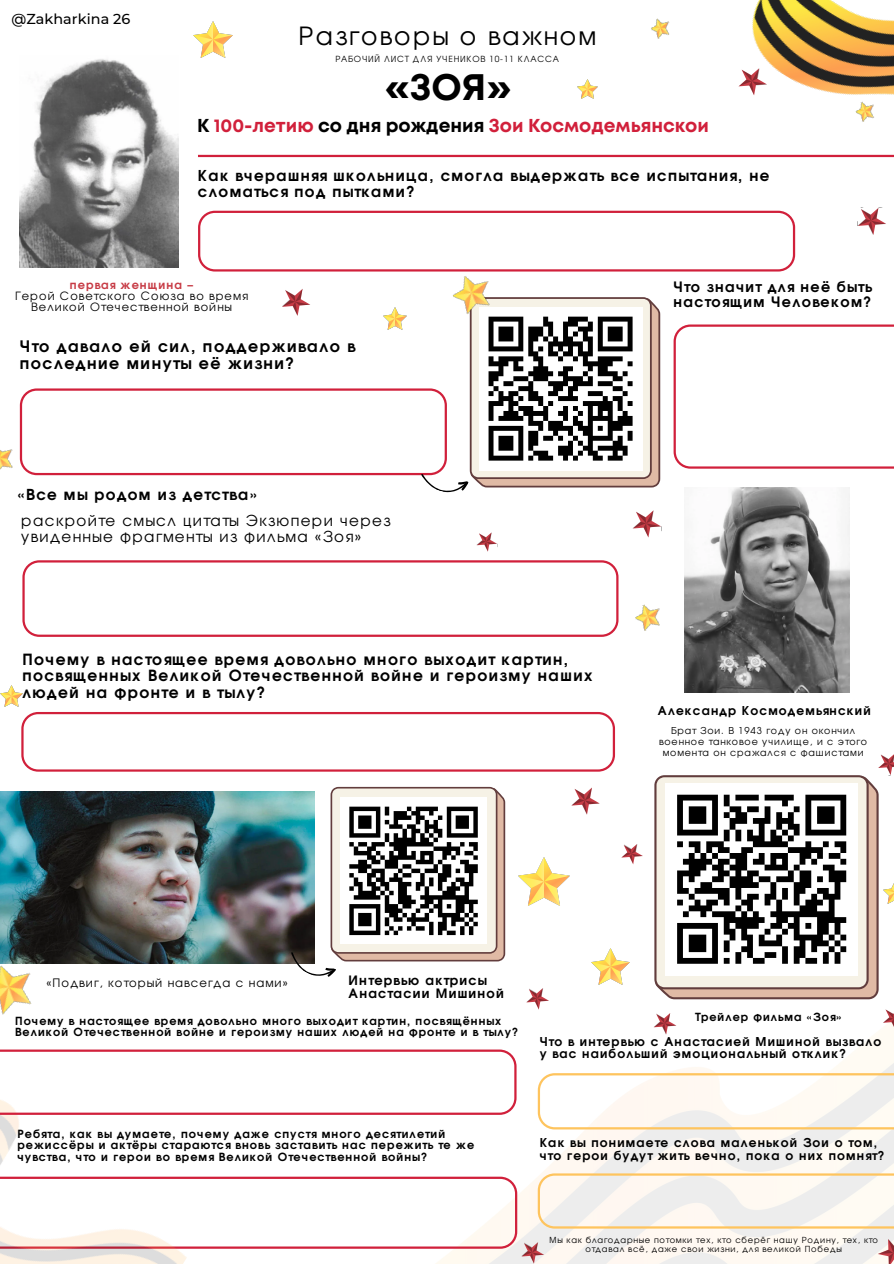
<style>
.page{position:relative;width:894px;height:1264px;background:#fff}
.page>*{position:absolute;margin:0;border:0;box-sizing:border-box;transform-origin:0 0}
.t1{font:700 36.9px "Mont";color:#000}
.t2{font:24.9px "Te X Gyre Adventor";letter-spacing:.1em;color:#000}
.t3{font:700 18.75px "Mont";color:#d1203b}
.t4{font:700 15.75px/17.1px "Te X Gyre Adventor";letter-spacing:.1em;color:#000}
.t5{font:700 15.3px/16.6px "Te X Gyre Adventor";letter-spacing:.1em;color:#000}
.t6{font:700 15px/16.2px "Te X Gyre Adventor";letter-spacing:.1em;color:#000}
.t7{font:15px/15.8px "Te X Gyre Adventor";letter-spacing:.1em;color:#000}
.t8{font:500 14.4px "Montserrat";letter-spacing:.005em;color:#000}
.t9{font:700 14.25px/15.5px "Te X Gyre Adventor";letter-spacing:.1em;color:#000}
.t10{font:700 12.9px/13.2px "Te X Gyre Adventor";letter-spacing:.1em;color:#000}
.t11{font:700 12.15px/12.5px "Te X Gyre Adventor";letter-spacing:.1em;color:#000}
.t12{font:11.55px "Te X Gyre Adventor";letter-spacing:.1em;color:#000}
.t13{font:700 11.25px/11.2px "Te X Gyre Adventor";letter-spacing:.1em;color:#000}
.t14{font:11.25px/11.2px "Te X Gyre Adventor";letter-spacing:.1em;color:#000;text-align:center}
.t15{font:700 11.25px "Te X Gyre Adventor";letter-spacing:.1em;color:#c73c46}
.t16{font:700 11.1px/11.4px "Te X Gyre Adventor";letter-spacing:.1em;color:#000}
.t17{font:9.45px/10.9px "Te X Gyre Adventor";letter-spacing:.1em;color:#000;text-align:center}
.t18{font:8.4px "Te X Gyre Adventor";letter-spacing:.1em;color:#000}
.t19{font:8.25px/8.2px "Te X Gyre Adventor";letter-spacing:.1em;color:#000;text-align:center}
.s1{color:#000}
</style>
<div class="page">
<svg style="left:198px;top:211px;width:514px;height:60px"></svg>
<img style="left:20px;top:59px;width:159px;height:208px">
<hr style="left:198px;top:155px;width:695px;height:2px;background:#d1203b">
<svg style="left:22px;top:560px;width:596px;height:77px"></svg>
<svg style="left:21px;top:712px;width:594px;height:59px"></svg>
<img style="left:260px;top:950px;width:633px;height:223px">
<img style="left:0;top:791px;width:286px;height:172px">
<svg style="left:655px;top:779px;width:223px;height:220px;background:#bd998a"></svg>
<svg style="left:655px;top:776px;width:212px;height:212px"></svg>
<img style="left:684px;top:487px;width:164px;height:205px">
<img style="left:0;top:899px;width:257px;height:266px">
<img style="left:883px;top:885px;width:10px;height:18px">
<img style="left:0;top:685px;width:23px;height:21px">
<img style="left:0;top:957px;width:40px;height:60px">
<img style="left:591px;top:948px;width:38px;height:36px">
<svg style="left:878px;top:754px;width:15px;height:21px"></svg>
<svg style="left:526px;top:988px;width:22px;height:21px"></svg>
<img style="left:518px;top:857px;width:51px;height:48px">
<img style="left:712px;top:0;width:181px;height:272px">
<img style="left:194px;top:21px;width:38px;height:36px">
<img style="left:635px;top:604px;width:25px;height:27px">
<img style="left:0;top:449px;width:13px;height:21px">
<img style="left:853px;top:98px;width:24px;height:25px">
<img style="left:651px;top:18px;width:19px;height:21px">
<svg style="left:738px;top:68px;width:28px;height:27px"></svg>
<svg style="left:857px;top:208px;width:28px;height:27px"></svg>
<svg style="left:571px;top:787px;width:28px;height:27px"></svg>
<svg style="left:476px;top:532px;width:21px;height:19px"></svg>
<img style="left:577px;top:79px;width:20px;height:19px">
<svg style="left:20px;top:289px;width:640px;height:204px"></svg>
<svg style="left:673px;top:324px;width:220px;height:144px"></svg>
<svg style="left:286px;top:787px;width:219px;height:197px"></svg>
<svg style="left:0;top:1049px;width:516px;height:65px"></svg>
<svg style="left:0;top:1173px;width:894px;height:90px"></svg>
<svg style="left:537px;top:1073px;width:356px;height:56px"></svg>
<svg style="left:653px;top:1013px;width:23px;height:21px"></svg>
<svg style="left:882px;top:1008px;width:12px;height:21px"></svg>
<svg style="left:621px;top:844px;width:21px;height:20px"></svg>
<img style="left:447px;top:269px;width:49px;height:47px">
<svg style="left:632px;top:510px;width:29px;height:27px"></svg>
<p class="t8" style="left:12px;top:10px;width:120px">@Zakharkina 26</p>
<p class="t2" style="left:298px;top:16px;width:299px">Разговоры о важном</p>
<p class="t18" style="left:335px;top:52px;width:225px">РАБОЧИЙ ЛИСТ ДЛЯ УЧЕНИКОВ 10-11 КЛАССА</p>
<p class="t1" style="left:385px;top:73px;width:128px">«ЗОЯ»</p>
<p class="t3" style="left:197px;top:119px;width:513px"><span class="s1">К</span> 100-летию <span class="s1">со дня рождения</span> Зои Космодемьянскои</p>
<p class="t6" style="left:198px;top:166px;width:572px">Как вчерашняя школьница, смогла выдержать все испытания, не сломаться под пытками?</p>
<p class="t15" style="left:70px;top:275px;width:125px">первая женщина –</p>
<p class="t14" style="left:15px;top:289px;width:234px">Герой Советского Союза во время<br>Великой Отечественной войны</p>
<p class="t4" style="left:20px;top:336px;width:336px">Что давало ей сил, поддерживало в последние минуты её жизни?</p>
<p class="t6" style="left:18px;top:485px;width:240px">«Все мы родом из детства»</p>
<p class="t7" style="left:21px;top:511px;width:370px">раскройте смысл цитаты Экзюпери через увиденные фрагменты из фильма «Зоя»</p>
<p class="t5" style="left:22px;top:649px;width:571px">Почему в настоящее время довольно много выходит картин, посвященных Великой Отечественной войне и героизму наших людей на фронте и в тылу?</p>
<p class="t9" style="left:673px;top:278px;width:199px">Что значит для неё быть настоящим Человеком?</p>
<p class="t11" style="left:657px;top:703px;width:214px">Александр Космодемьянский</p>
<p class="t17" style="left:659px;top:724px;width:209px">Брат Зои. В 1943 году он окончил военное танковое училище, и с этого момента он сражался с фашистами</p>
<p class="t12" style="left:46px;top:973px;width:243px">«Подвиг, который навсегда с нами»</p>
<p class="t10" style="left:348px;top:972px;width:157px">Интервью актрисы<br>Анастасии Мишиной</p>
<p class="t16" style="left:15px;top:1013px;width:504px">Почему в настоящее время довольно много выходит картин, посвящённых<br>Великой Отечественной войне и героизму наших людей на фронте и в тылу?</p>
<p class="t16" style="left:695px;top:1010px;width:148px">Трейлер фильма «Зоя»</p>
<p class="t11" style="left:539px;top:1034px;width:343px">Что в интервью с Анастасией Мишиной вызвало у вас наибольший эмоциональный отклик?</p>
<p class="t13" style="left:17px;top:1127px;width:458px">Ребята, как вы думаете, почему даже спустя много десятилетий режиссёры и актёры стараются вновь заставить нас пережить те же чувства, что и герои во время Великой Отечественной войны?</p>
<p class="t11" style="left:539px;top:1135px;width:346px">Как вы понимаете слова маленькой Зои о том, что герои будут жить вечно, пока о них помнят?</p>
<p class="t19" style="left:549px;top:1235px;width:330px">Мы как благодарные потомки тех, кто сберёг нашу Родину, тех, кто отдавал всё, даже свои жизни, для великой Победы</p>
</div>
